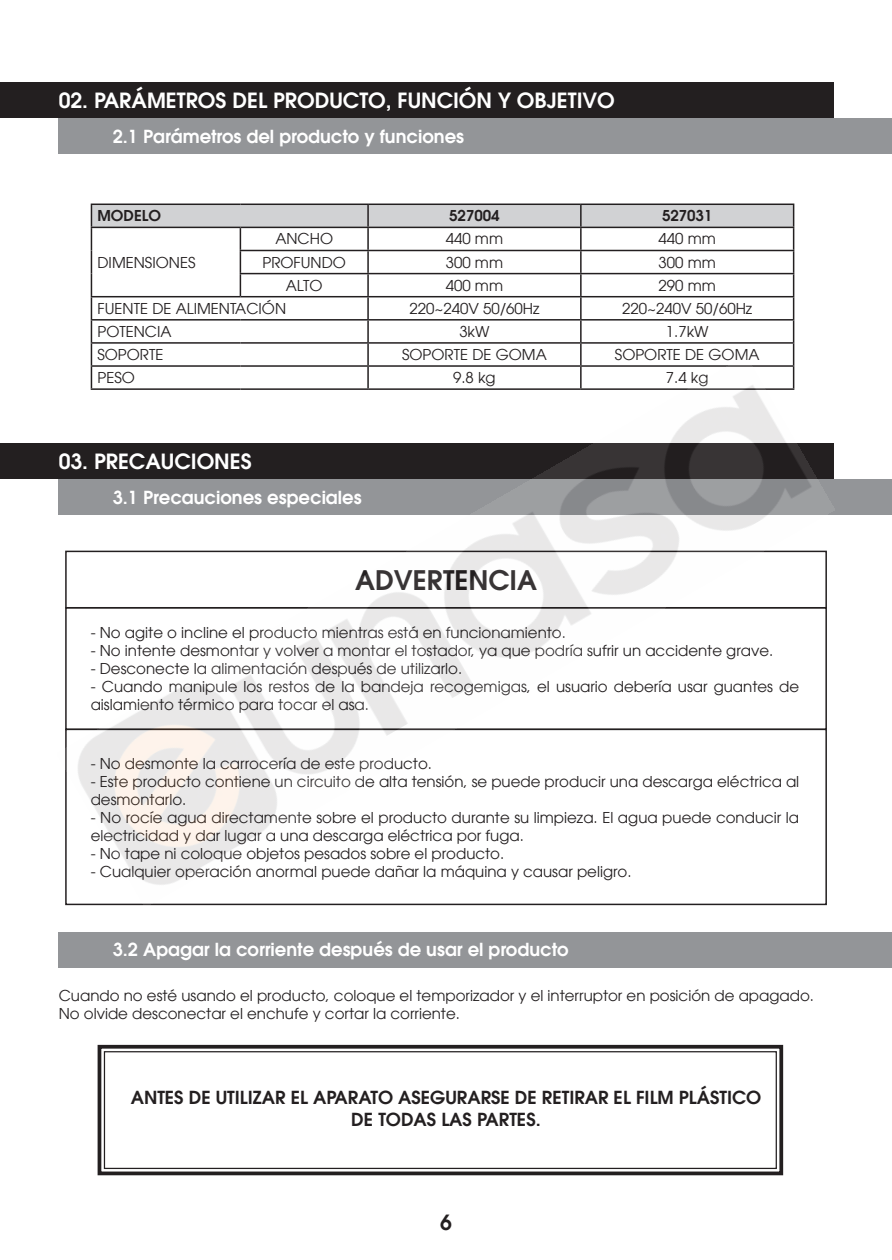
<style>
.page{position:relative;width:892px;height:1260px;background:#fff}
.page>*{position:absolute;margin:0;border:0;box-sizing:border-box;transform-origin:0 0}
.t1{font:600 27px "Avant Garde LT";color:#231f20}
.t2{font:600 21px "Avant Garde LT";color:#fff}
.t3{font:600 21px "Avant Garde LT";color:#231f20}
.t4{font:600 18px "Avant Garde LT";color:#fff}
.t5{font:600 18px "Avant Garde LT";color:#231f20}
.t6{font:15px/18px "Avant Garde LT";color:#231f20}
.t7{font:600 15px "Avant Garde LT";color:#231f20}
</style>
<div class="page">
<div style="left:0;top:82px;width:833px;height:36px;background:#231f20"></div>
<div style="left:0;top:443px;width:833px;height:36px;background:#231f20"></div>
<div style="left:59px;top:118px;width:832px;height:36px;background:#939598"></div>
<div style="left:59px;top:479px;width:832px;height:36px;background:#939598"></div>
<div style="left:59px;top:932px;width:832px;height:35px;background:#939598"></div>
<hr style="left:91px;top:203px;width:149px;height:2px;background:#231f20">
<hr style="left:240px;top:203px;width:128px;height:2px;background:#231f20">
<hr style="left:368px;top:203px;width:212px;height:2px;background:#231f20">
<hr style="left:580px;top:203px;width:214px;height:2px;background:#231f20">
<hr style="left:792px;top:205px;width:2px;height:22px;background:#231f20">
<hr style="left:580px;top:227px;width:214px;height:1px;background:#231f20">
<hr style="left:792px;top:228px;width:2px;height:22px;background:#231f20">
<hr style="left:580px;top:250px;width:214px;height:1px;background:#231f20">
<hr style="left:792px;top:251px;width:2px;height:22px;background:#231f20">
<hr style="left:580px;top:273px;width:214px;height:1px;background:#231f20">
<hr style="left:792px;top:274px;width:2px;height:22px;background:#231f20">
<hr style="left:580px;top:296px;width:214px;height:1px;background:#231f20">
<hr style="left:792px;top:297px;width:2px;height:22px;background:#231f20">
<hr style="left:580px;top:319px;width:214px;height:1px;background:#231f20">
<hr style="left:792px;top:320px;width:2px;height:22px;background:#231f20">
<hr style="left:580px;top:342px;width:214px;height:2px;background:#231f20">
<hr style="left:792px;top:344px;width:2px;height:21px;background:#231f20">
<svg style="left:91px;top:204px;width:702px;height:151px"></svg>
<svg style="left:97px;top:1044px;width:687px;height:132px"></svg>
<div style="left:104px;top:1051px;width:672px;height:118px;border:1px solid #231f20"></div>
<img style="left:58px;top:355px;width:776px;height:551px">
<p class="t2" style="left:59px;top:86px;width:557px">02. PARÁMETROS DEL PRODUCTO, FUNCIÓN Y OBJETIVO</p>
<p class="t4" style="left:113px;top:124px;width:353px">2.1 Parámetros del producto y funciones</p>
<p class="t7" style="left:97px;top:206px;width:65px">MODELO</p>
<p class="t7" style="left:449px;top:206px;width:52px">527004</p>
<p class="t7" style="left:661px;top:206px;width:52px">527031</p>
<p class="t6" style="left:97px;top:253px;width:99px">DIMENSIONES</p>
<p class="t6" style="left:275px;top:230px;width:59px">ANCHO</p>
<p class="t6" style="left:445px;top:230px;width:59px">440 mm</p>
<p class="t6" style="left:658px;top:230px;width:59px">440 mm</p>
<p class="t6" style="left:262px;top:253px;width:85px">PROFUNDO</p>
<p class="t6" style="left:445px;top:253px;width:59px">300 mm</p>
<p class="t6" style="left:658px;top:253px;width:59px">300 mm</p>
<p class="t6" style="left:286px;top:276px;width:38px">ALTO</p>
<p class="t6" style="left:445px;top:276px;width:59px">400 mm</p>
<p class="t6" style="left:658px;top:276px;width:59px">290 mm</p>
<p class="t6" style="left:97px;top:299px;width:190px">FUENTE DE ALIMENTACIÓN</p>
<p class="t6" style="left:409px;top:299px;width:132px">220~240V 50/60Hz</p>
<p class="t6" style="left:622px;top:299px;width:132px">220~240V 50/60Hz</p>
<p class="t6" style="left:97px;top:322px;width:76px">POTENCIA</p>
<p class="t6" style="left:459px;top:322px;width:32px">3kW</p>
<p class="t6" style="left:665px;top:322px;width:44px">1.7kW</p>
<p class="t6" style="left:97px;top:345px;width:68px">SOPORTE</p>
<p class="t6" style="left:402px;top:345px;width:146px">SOPORTE DE GOMA</p>
<p class="t6" style="left:614px;top:345px;width:146px">SOPORTE DE GOMA</p>
<p class="t6" style="left:97px;top:369px;width:39px">PESO</p>
<p class="t6" style="left:453px;top:369px;width:44px">9.8 kg</p>
<p class="t6" style="left:665px;top:369px;width:44px">7.4 kg</p>
<p class="t2" style="left:59px;top:447px;width:194px">03. PRECAUCIONES</p>
<p class="t4" style="left:113px;top:485px;width:250px">3.1 Precauciones especiales</p>
<p class="t1" style="left:355px;top:562px;width:183px">ADVERTENCIA</p>
<p class="t6" style="left:91px;top:623px;width:476px">- No agite o incline el producto mientras está en funcionamiento.</p>
<p class="t6" style="left:91px;top:641px;width:684px">- No intente desmontar y volver a montar el tostador, ya que podría sufrir un accidente grave.</p>
<p class="t6" style="left:91px;top:659px;width:373px">- Desconecte la alimentación después de utilizarlo.</p>
<p class="t6" style="left:91px;top:677px;width:709px">- Cuando manipule los restos de la bandeja recogemigas, el usuario debería usar guantes de aislamiento térmico para tocar el asa.</p>
<p class="t6" style="left:91px;top:754px;width:343px">- No desmonte la carrocería de este producto.</p>
<p class="t6" style="left:91px;top:772px;width:710px">- Este producto contiene un circuito de alta tensión, se puede producir una descarga eléctrica al desmontarlo.</p>
<p class="t6" style="left:91px;top:808px;width:709px">- No rocíe agua directamente sobre el producto durante su limpieza. El agua puede conducir la electricidad y dar lugar a una descarga eléctrica por fuga.</p>
<p class="t6" style="left:91px;top:844px;width:415px">- No tape ni coloque objetos pesados sobre el producto.</p>
<p class="t6" style="left:91px;top:862px;width:542px">- Cualquier operación anormal puede dañar la máquina y causar peligro.</p>
<p class="t4" style="left:113px;top:938px;width:457px">3.2 Apagar la corriente después de usar el producto</p>
<p class="t6" style="left:59px;top:986px;width:756px">Cuando no esté usando el producto, coloque el temporizador y el interruptor en posición de apagado.</p>
<p class="t6" style="left:59px;top:1004px;width:402px">No olvide desconectar el enchufe y cortar la corriente.</p>
<p class="t5" style="left:131px;top:1086px;width:632px">ANTES DE UTILIZAR EL APARATO ASEGURARSE DE RETIRAR EL FILM PLÁSTICO</p>
<p class="t5" style="left:351px;top:1107px;width:191px">DE TODAS LAS PARTES.</p>
<h2 class="t3" style="left:440px;top:1208px;width:13px">6</h2>
</div>
